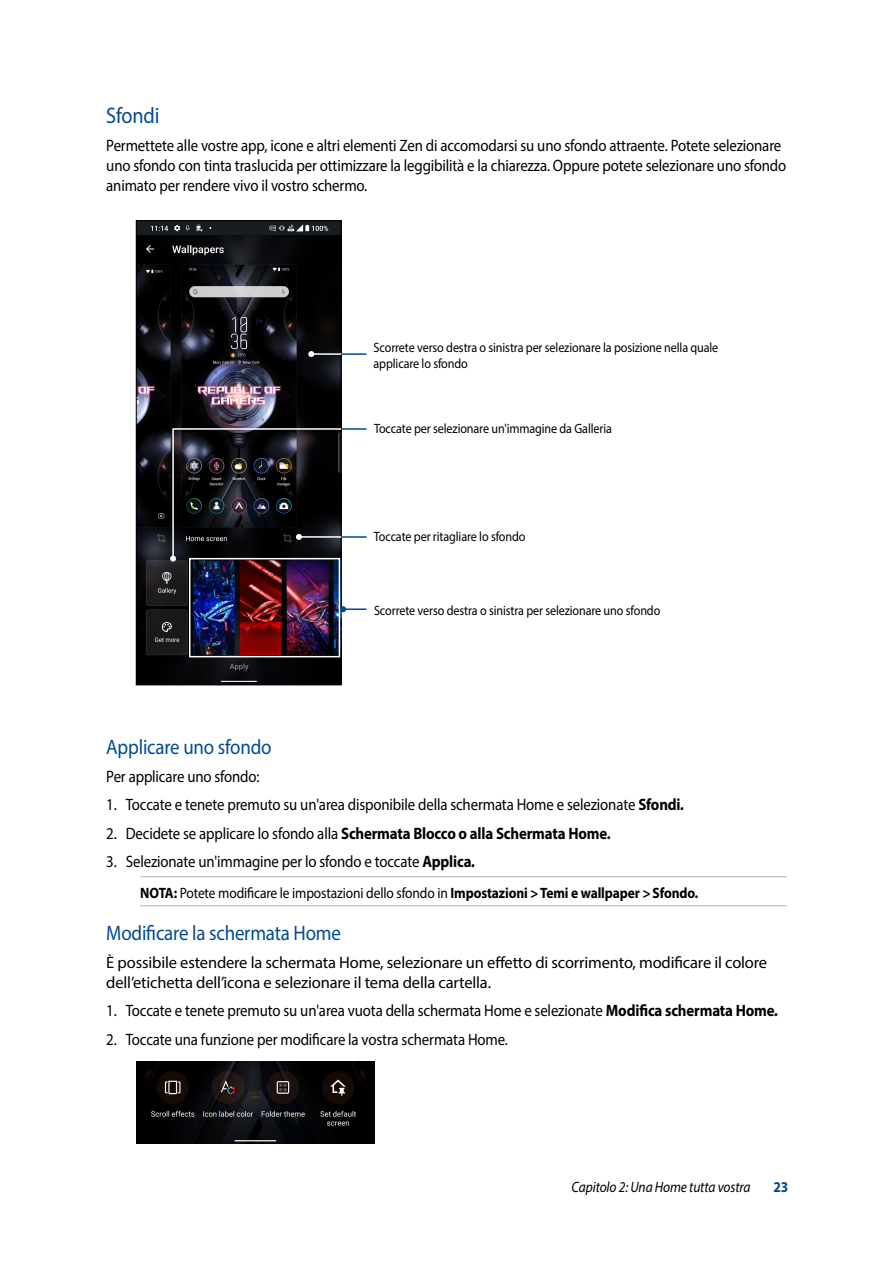
<style>
.page{position:relative;width:893px;height:1263px;background:#fff}
.page>*{position:absolute;margin:0;border:0;box-sizing:border-box;transform-origin:0 0}
.t1{font:22.5px "Myriad Pro";letter-spacing:-.01em;color:#004b93;scale:.9 1}
.t2{font:21px "Myriad Pro";letter-spacing:-.01em;color:#004b93;scale:.9 1}
.t3{font:16.5px/19.8px "Myriad Pro";letter-spacing:-.01em;color:#000;scale:.9 1}
.t4{font:16.5px/19.8px "Myriad Pro";letter-spacing:-.01em;color:#000}
.t5{font:700 16.5px "Myriad Pro";letter-spacing:-.01em;color:#000;scale:.9 1}
.t6{font:15px "Myriad Pro";letter-spacing:-.01em;color:#000;scale:.9 1}
.t7{font:italic 15px "Myriad Pro";letter-spacing:-.01em;color:#000;scale:.9 1}
.t8{font:700 15px "Myriad Pro";color:#004b93;scale:.9 1}
.t9{font:13.5px/16.2px "Myriad Pro";letter-spacing:-.01em;color:#000;scale:.9 1}
.s1{font-weight:700}
.s2{font-weight:700;font-style:italic}
.s3{font-weight:400}
</style>
<div class="page">
<hr style="left:140px;top:876px;width:647px;height:1px;background:#b3b2b2">
<hr style="left:140px;top:905px;width:647px;height:1px;background:#b3b2b2">
<img style="left:136px;top:1062px;width:239px;height:82px">
<img style="left:138px;top:222px;width:201px;height:461px">
<div style="left:136px;top:220px;width:205px;height:465px;border:1px solid #000"></div>
<hr style="left:343px;top:608px;width:24px;height:2px;background:#004b93">
<svg style="left:340px;top:606px;width:6px;height:6px"></svg>
<hr style="left:311px;top:353px;width:63px;height:2px;background:#fff">
<svg style="left:308px;top:351px;width:6px;height:6px"></svg>
<div style="left:189px;top:558px;width:151px;height:99px;border:2px solid #fff"></div>
<svg style="left:170px;top:427px;width:172px;height:135px;background:#1c1c20"></svg>
<hr style="left:341px;top:428px;width:26px;height:2px;background:#004b93">
<hr style="left:341px;top:536px;width:26px;height:2px;background:#004b93">
<hr style="left:341px;top:353px;width:26px;height:2px;background:#004b93">
<h1 class="t1" style="left:106px;top:102px;width:61px">Sfondi</h1>
<p class="t3" style="left:106px;top:136px;width:757px">Permettete alle vostre app, icone e altri elementi Zen di accomodarsi su uno sfondo attraente. Potete selezionare uno sfondo con tinta traslucida per ottimizzare la leggibilità e la chiarezza. Oppure potete selezionare uno sfondo animato per rendere vivo il vostro schermo.</p>
<p class="t9" style="left:374px;top:339px;width:385px">Scorrete verso destra o sinistra per selezionare la posizione nella quale applicare lo sfondo</p>
<p class="t9" style="left:374px;top:420px;width:266px">Toccate per selezionare un'immagine da Galleria</p>
<p class="t9" style="left:374px;top:528px;width:170px">Toccate per ritagliare lo sfondo</p>
<p class="t9" style="left:374px;top:602px;width:320px">Scorrete verso destra o sinistra per selezionare uno sfondo</p>
<p class="t2" style="left:106px;top:734px;width:185px">Applicare uno sfondo</p>
<p class="t3" style="left:106px;top:766px;width:172px">Per applicare uno sfondo:</p>
<p class="t3" style="left:106px;top:795px;width:644px">1. Toccate e tenete premuto su un'area disponibile della schermata Home e selezionate <span class="s1">Sfondi</span><span class="s2">.</span></p>
<p class="t5" style="left:106px;top:822px;width:562px"><span class="s3">2. Decidete se applicare lo sfondo alla</span> Schermata Blocco o alla Schermata Home.</p>
<p class="t3" style="left:106px;top:851px;width:412px">3. Selezionate un'immagine per lo sfondo e toccate <span class="s1">Applica</span><span class="s2">.</span></p>
<p class="t6" style="left:140px;top:883px;width:622px"><span class="s1">NOTA:</span> Potete modificare le impostazioni dello sfondo in <span class="s1">Impostazioni</span> <span class="s2">&gt;</span> <span class="s1">Temi e wallpaper</span> <span class="s2">&gt;</span> <span class="s1">Sfondo</span><span class="s2">.</span></p>
<p class="t2" style="left:106px;top:920px;width:262px">Modificare la schermata Home</p>
<p class="t4" style="left:106px;top:952px;width:662px">È possibile estendere la schermata Home, selezionare un effetto di scorrimento, modificare il colore dell’etichetta dell’icona e selezionare il tema della cartella.</p>
<p class="t3" style="left:106px;top:1001px;width:748px">1. Toccate e tenete premuto su un'area vuota della schermata Home e selezionate <span class="s1">Modifica schermata Home</span><span class="s2">.</span></p>
<p class="t3" style="left:106px;top:1029px;width:448px">2. Toccate una funzione per modificare la vostra schermata Home.</p>
<p class="t7" style="left:572px;top:1178px;width:200px">Capitolo 2: Una Home tutta vostra</p>
<p class="t8" style="left:774px;top:1177px;width:18px">23</p>
</div>
